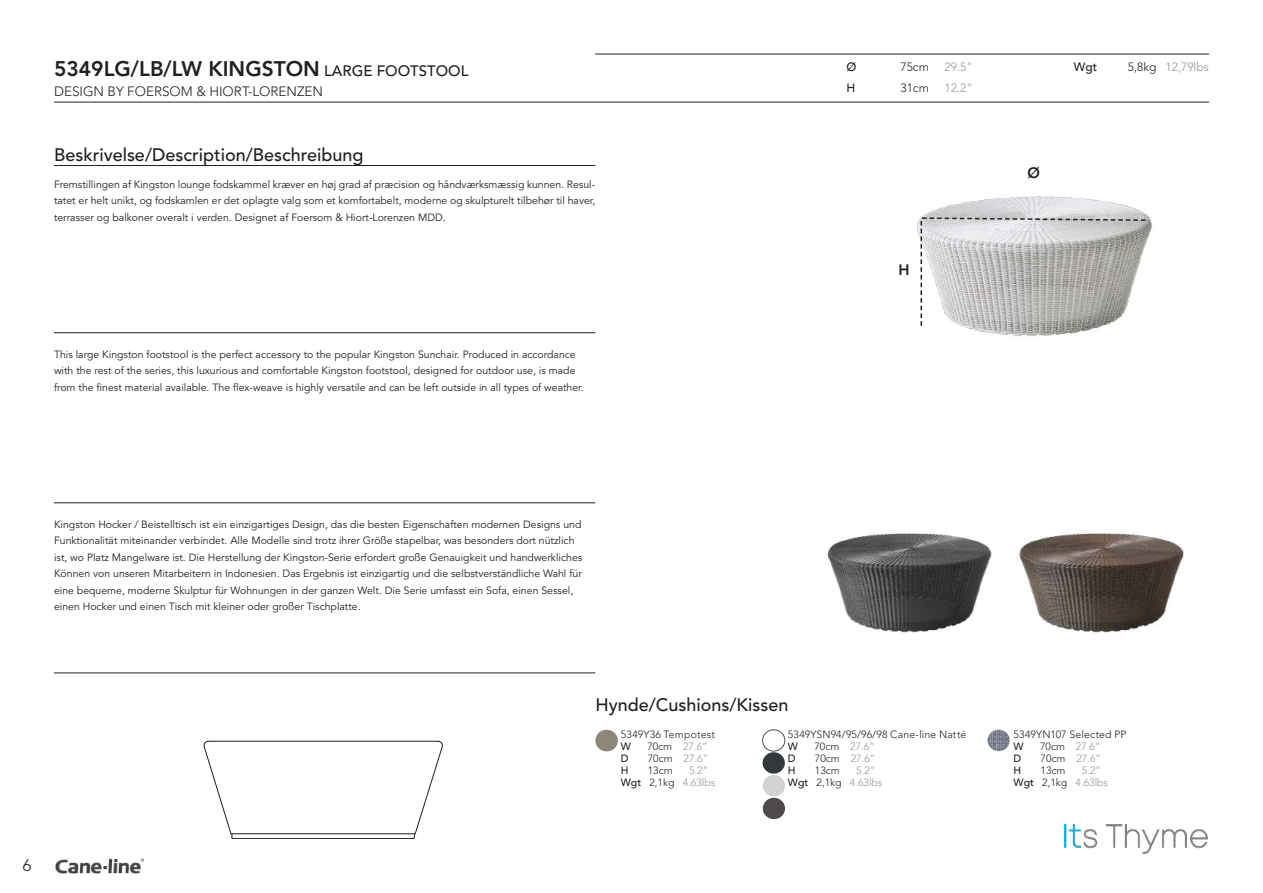
<style>
.page{position:relative;width:1263px;height:893px;background:#fff}
.page>*{position:absolute;margin:0;border:0;box-sizing:border-box;transform-origin:0 0}
.t1{font:800 21px "Avenir LT Pro";color:#231f20}
.t2{font:500 18px "Avenir LT Pro";color:#231f20}
.t3{font:300 16.5px "Avenir LT Pro";color:#231f20}
.t4{font:800 15px "Avenir LT Pro";color:#231f20}
.t5{font:300 13.5px "Avenir LT Pro";color:#231f20}
.t6{font:300 12px "Avenir LT Pro";color:#939598}
.t7{font:300 12px "Avenir LT Pro";color:#231f20}
.t8{font:500 12px "Avenir LT Pro";color:#231f20}
.t9{font:10.5px/16.5px "Avenir LT Pro";color:#231f20}
.t10{font:300 10.5px/12px "Avenir LT Pro";color:#939598}
.t11{font:300 10.5px "Avenir LT Pro";letter-spacing:.015em;color:#231f20}
.t12{font:500 10.5px "Avenir LT Pro";color:#231f20}
.s1{font-weight:500;font-size:15px}
.s2{color:#231f20}
.s3{font-weight:500;color:#231f20}
</style>
<div class="page">
<img style="left:917px;top:195px;width:236px;height:143px">
<svg style="left:920px;top:217px;width:227px;height:109px"></svg>
<img style="left:827px;top:530px;width:357px;height:103px">
<hr style="left:231px;top:833px;width:184px;height:1px;background:#231f20">
<hr style="left:208px;top:741px;width:230px;height:1px;background:#231f20">
<svg style="left:203px;top:740px;width:32px;height:99px"></svg>
<svg style="left:412px;top:740px;width:31px;height:99px"></svg>
<hr style="left:234px;top:838px;width:178px;height:1px;background:#231f20">
<div style="left:595px;top:730px;width:23px;height:21px;background:#8c8779;border-radius:50%"></div>
<div style="left:762px;top:730px;width:23px;height:21px;border:1px solid #231f20;border-radius:50%"></div>
<div style="left:763px;top:752px;width:22px;height:22px;background:#33393a;border-radius:50%"></div>
<div style="left:763px;top:775px;width:22px;height:21px;background:#d2d3d4;border-radius:50%"></div>
<div style="left:763px;top:798px;width:22px;height:21px;background:#4f4b4c;border-radius:50%"></div>
<img style="left:987px;top:730px;width:23px;height:21px;border-radius:11px">
<img style="left:55px;top:858px;width:88px;height:16px">
<hr style="left:54px;top:102px;width:1155px;height:1px;background:#231f20">
<hr style="left:595px;top:54px;width:614px;height:1px;background:#231f20">
<hr style="left:54px;top:165px;width:541px;height:1px;background:#231f20">
<hr style="left:54px;top:332px;width:541px;height:1px;background:#231f20">
<hr style="left:54px;top:502px;width:541px;height:1px;background:#231f20">
<hr style="left:54px;top:672px;width:541px;height:1px;background:#231f20">
<img style="left:1064px;top:825px;width:144px;height:29px">
<h1 class="t1" style="left:54px;top:56px;width:416px">5349LG/LB/LW KINGSTON <span class="s1">LARGE FOOTSTOOL</span></h1>
<p class="t5" style="left:54px;top:83px;width:271px">DESIGN BY FOERSOM &amp; HIORT-LORENZEN</p>
<h2 class="t2" style="left:54px;top:144px;width:311px">Beskrivelse/Description/Beschreibung</h2>
<p class="t9" style="left:54px;top:176px;width:543px;text-align:justify">Fremstillingen af Kingston lounge fodskammel kræver en høj grad af præcision og håndværksmæssig kunnen. Resul&shy;tatet er helt unikt, og fodskamlen er det oplagte valg som et komfortabelt, moderne og skulpturelt tilbehør til haver, terrasser og balkoner overalt i verden. Designet af Foersom &amp; Hiort-Lorenzen MDD.</p>
<p class="t9" style="left:54px;top:346px;width:531px">This large Kingston footstool is the perfect accessory to the popular Kingston Sunchair. Produced in accordance with the rest of the series, this luxurious and comfortable Kingston footstool, designed for outdoor use, is made from the finest material available. The flex-weave is highly versatile and can be left outside in all types of weather.</p>
<p class="t8" style="left:846px;top:60px;width:11px">Ø</p>
<p class="t7" style="left:900px;top:60px;width:30px">75cm</p>
<p class="t6" style="left:944px;top:60px;width:30px">29.5”</p>
<p class="t8" style="left:846px;top:81px;width:10px">H</p>
<p class="t7" style="left:900px;top:81px;width:30px">31cm</p>
<p class="t6" style="left:944px;top:81px;width:30px">12.2”</p>
<h3 class="t4" style="left:898px;top:261px;width:13px">H</h3>
<p class="t8" style="left:1074px;top:60px;width:25px">Wgt</p>
<p class="t6" style="left:1128px;top:60px;width:83px"><span class="s2">5,8kg</span> 12,79lbs</p>
<h3 class="t4" style="left:1027px;top:164px;width:14px">Ø</h3>
<p class="t9" style="left:54px;top:516px;width:530px">Kingston Hocker / Beistelltisch ist ein einzigartiges Design, das die besten Eigenschaften modernen Designs und Funktionalität miteinander verbindet. Alle Modelle sind trotz ihrer Größe stapelbar, was besonders dort nützlich ist, wo Platz Mangelware ist. Die Herstellung der Kingston-Serie erfordert große Genauigkeit und handwerkliches Können von unseren Mitarbeitern in Indonesien. Das Ergebnis ist einzigartig und die selbstverständliche Wahl für eine bequeme, moderne Skulptur für Wohnungen in der ganzen Welt. Die Serie umfasst ein Sofa, einen Sessel, einen Hocker und einen Tisch mit kleiner oder großer Tischplatte.</p>
<h3 class="t3" style="left:23px;top:855px;width:10px">6</h3>
<h2 class="t2" style="left:595px;top:694px;width:195px">Hynde/Cushions/Kissen</h2>
<p class="t11" style="left:621px;top:728px;width:96px">5349Y36 Tempotest</p>
<p class="t12" style="left:621px;top:740px;width:12px">W</p>
<p class="t10" style="left:647px;top:740px;width:62px"><span class="s2">70cm</span> 27.6”</p>
<p class="t12" style="left:621px;top:752px;width:9px">D</p>
<p class="t10" style="left:648px;top:752px;width:62px"><span class="s2">70cm</span> 27.6”</p>
<p class="t12" style="left:621px;top:764px;width:9px">H</p>
<p class="t11" style="left:648px;top:764px;width:26px">13cm</p>
<p class="t11" style="left:788px;top:728px;width:180px">5349YSN94/95/96/98 Cane-line Natté</p>
<p class="t12" style="left:788px;top:740px;width:12px">W</p>
<p class="t10" style="left:814px;top:740px;width:62px"><span class="s2">70cm</span> 27.6”</p>
<p class="t12" style="left:788px;top:752px;width:9px">D</p>
<p class="t10" style="left:815px;top:752px;width:62px"><span class="s2">70cm</span> 27.6”</p>
<p class="t12" style="left:788px;top:764px;width:9px">H</p>
<p class="t11" style="left:815px;top:764px;width:26px">13cm</p>
<p class="t10" style="left:788px;top:764px;width:96px;text-indent:68px">5.2”<br><span class="s3">Wgt</span> <span class="s2">2,1kg</span> 4.63lbs</p>
<p class="t10" style="left:621px;top:764px;width:96px;text-indent:68px">5.2”<br><span class="s3">Wgt</span> <span class="s2">2,1kg</span> 4.63lbs</p>
<p class="t11" style="left:1014px;top:728px;width:114px">5349YN107 Selected PP</p>
<p class="t12" style="left:1014px;top:740px;width:12px">W</p>
<p class="t10" style="left:1040px;top:740px;width:62px"><span class="s2">70cm</span> 27.6”</p>
<p class="t12" style="left:1014px;top:752px;width:9px">D</p>
<p class="t10" style="left:1040px;top:752px;width:62px"><span class="s2">70cm</span> 27.6”</p>
<p class="t12" style="left:1014px;top:764px;width:9px">H</p>
<p class="t11" style="left:1040px;top:764px;width:26px">13cm</p>
<p class="t10" style="left:1014px;top:764px;width:96px;text-indent:68px">5.2”<br><span class="s3">Wgt</span> <span class="s2">2,1kg</span> 4.63lbs</p>
</div>
